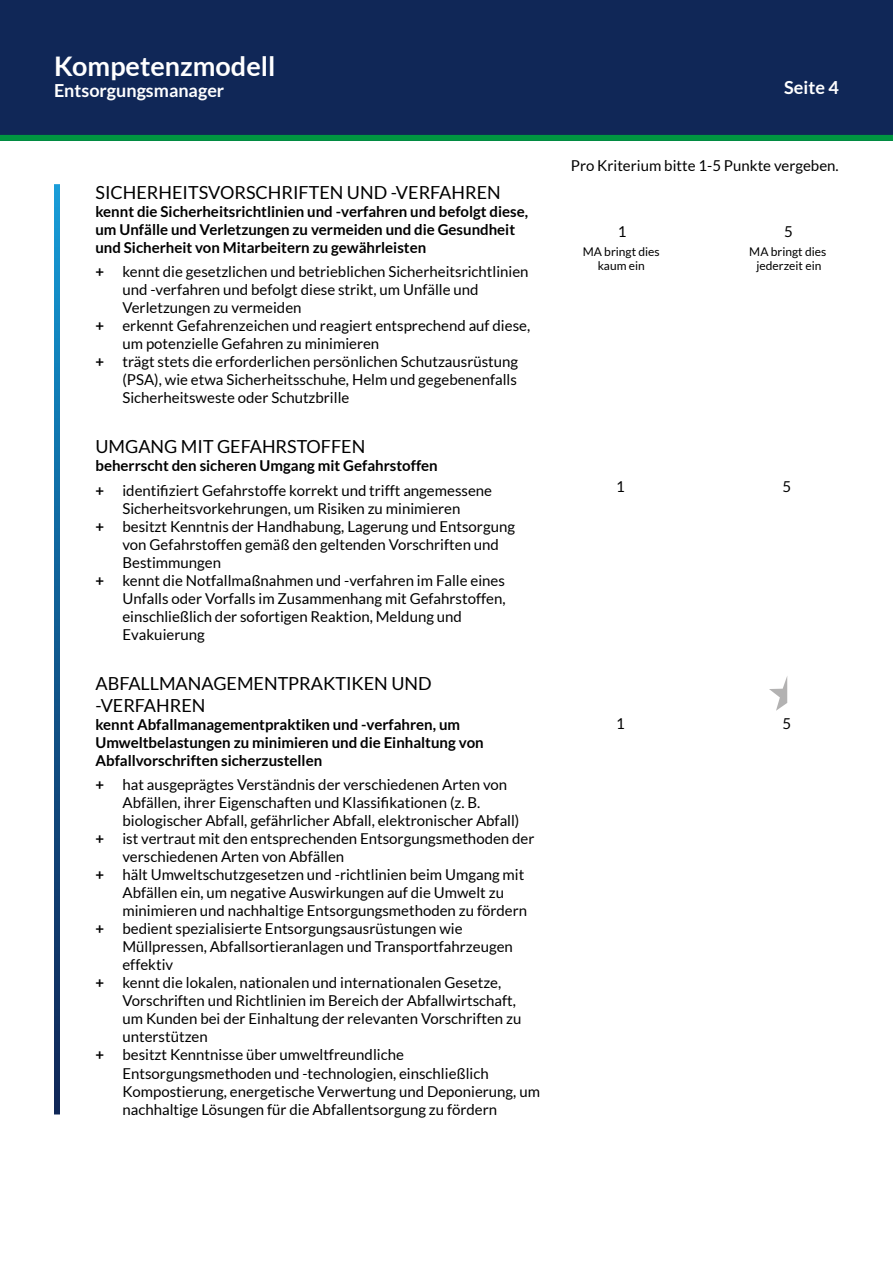
<style>
.page{position:relative;width:893px;height:1263px;background:#fff}
.page>*{position:absolute;margin:0;border:0;box-sizing:border-box;transform-origin:0 0}
.t1{font:700 27px "Lato";color:#fff}
.t2{font:18px/21.6px "Lato";color:#000}
.t3{font:700 18px "Lato";color:#fff}
.t4{font:15px/24.8px "Lato";color:#000}
.t5{font:700 15px/18px "Lato";color:#000}
.t6{font:12px/14.4px "Lato";color:#000;text-align:center}
.s1{font-weight:700}
</style>
<div class="page">
<div style="left:0;top:0;width:893px;height:141px;background:#102757"></div>
<div style="left:0;top:135px;width:893px;height:6px;background:#009641"></div>
<svg style="left:769px;top:677px;width:18px;height:34px"></svg>
<svg style="left:54px;top:184px;width:6px;height:930px"></svg>
<h1 class="t1" style="left:54px;top:50px;width:223px">Kompetenzmodell</h1>
<p class="t3" style="left:54px;top:80px;width:172px">Entsorgungsmanager</p>
<p class="t2" style="left:95px;top:181px;width:407px">SICHERHEITSVORSCHRIFTEN UND -VERFAHREN</p>
<p class="t5" style="left:95px;top:202px;width:434px">kennt die Sicherheitsrichtlinien und -verfahren und befolgt diese, um Unfälle und Verletzungen zu vermeiden und die Gesundheit und Sicherheit von Mitarbeitern zu gewährleisten</p>
<p class="t4" style="left:95px;top:259px;width:435px"><span class="s1">+</span> kennt die gesetzlichen und betrieblichen Sicherheitsrichtlinien</p>
<p class="t4" style="left:122px;top:277px;width:358px">und -verfahren und befolgt diese strikt, um Unfälle und</p>
<p class="t4" style="left:122px;top:295px;width:181px">Verletzungen zu vermeiden</p>
<p class="t4" style="left:95px;top:313px;width:436px"><span class="s1">+</span> erkennt Gefahrenzeichen und reagiert entsprechend auf diese,</p>
<p class="t4" style="left:122px;top:331px;width:258px">um potenzielle Gefahren zu minimieren</p>
<p class="t4" style="left:95px;top:349px;width:424px"><span class="s1">+</span> trägt stets die erforderlichen persönlichen Schutzausrüstung</p>
<p class="t4" style="left:122px;top:367px;width:396px">(PSA), wie etwa Sicherheitsschuhe, Helm und gegebenenfalls</p>
<p class="t4" style="left:122px;top:385px;width:228px">Sicherheitsweste oder Schutzbrille</p>
<p class="t2" style="left:95px;top:436px;width:271px">UMGANG MIT GEFAHRSTOFFEN</p>
<p class="t4" style="left:95px;top:453px;width:398px"><span class="s1">beherrscht den sicheren Umgang mit Gefahrstoffen<br>+</span> identifiziert Gefahrstoffe korrekt und trifft angemessene</p>
<p class="t4" style="left:122px;top:496px;width:339px">Sicherheitsvorkehrungen, um Risiken zu minimieren</p>
<p class="t4" style="left:95px;top:514px;width:421px"><span class="s1">+</span> besitzt Kenntnis der Handhabung, Lagerung und Entsorgung</p>
<p class="t4" style="left:122px;top:532px;width:378px">von Gefahrstoffen gemäß den geltenden Vorschriften und</p>
<p class="t4" style="left:122px;top:550px;width:100px">Bestimmungen</p>
<p class="t4" style="left:95px;top:568px;width:411px"><span class="s1">+</span> kennt die Notfallmaßnahmen und -verfahren im Falle eines</p>
<p class="t4" style="left:122px;top:586px;width:385px">Unfalls oder Vorfalls im Zusammenhang mit Gefahrstoffen,</p>
<p class="t4" style="left:122px;top:604px;width:341px">einschließlich der sofortigen Reaktion, Meldung und</p>
<p class="t4" style="left:122px;top:622px;width:84px">Evakuierung</p>
<p class="t2" style="left:95px;top:673px;width:338px">ABFALLMANAGEMENTPRAKTIKEN UND -VERFAHREN</p>
<p class="t5" style="left:95px;top:715px;width:390px">kennt Abfallmanagementpraktiken und -verfahren, um<br>Umweltbelastungen zu minimieren und die Einhaltung von<br>Abfallvorschriften sicherzustellen</p>
<p class="t4" style="left:95px;top:772px;width:413px"><span class="s1">+</span> hat ausgeprägtes Verständnis der verschiedenen Arten von</p>
<p class="t4" style="left:122px;top:790px;width:359px">Abfällen, ihrer Eigenschaften und Klassifikationen (z. B.</p>
<p class="t4" style="left:122px;top:808px;width:398px">biologischer Abfall, gefährlicher Abfall, elektronischer Abfall)</p>
<p class="t4" style="left:95px;top:826px;width:440px"><span class="s1">+</span> ist vertraut mit den entsprechenden Entsorgungsmethoden der</p>
<p class="t4" style="left:122px;top:844px;width:223px">verschiedenen Arten von Abfällen</p>
<p class="t4" style="left:95px;top:862px;width:430px"><span class="s1">+</span> hält Umweltschutzgesetzen und -richtlinien beim Umgang mit</p>
<p class="t4" style="left:122px;top:880px;width:383px">Abfällen ein, um negative Auswirkungen auf die Umwelt zu</p>
<p class="t4" style="left:122px;top:898px;width:406px">minimieren und nachhaltige Entsorgungsmethoden zu fördern</p>
<p class="t4" style="left:95px;top:916px;width:369px"><span class="s1">+</span> bedient spezialisierte Entsorgungsausrüstungen wie</p>
<p class="t4" style="left:122px;top:934px;width:392px">Müllpressen, Abfallsortieranlagen und Transportfahrzeugen</p>
<p class="t4" style="left:122px;top:952px;width:52px">effektiv</p>
<p class="t4" style="left:95px;top:970px;width:407px"><span class="s1">+</span> kennt die lokalen, nationalen und internationalen Gesetze,</p>
<p class="t4" style="left:122px;top:988px;width:395px">Vorschriften und Richtlinien im Bereich der Abfallwirtschaft,</p>
<p class="t4" style="left:122px;top:1006px;width:400px">um Kunden bei der Einhaltung der relevanten Vorschriften zu</p>
<p class="t4" style="left:122px;top:1024px;width:87px">unterstützen</p>
<p class="t4" style="left:95px;top:1042px;width:310px"><span class="s1">+</span> besitzt Kenntnisse über umweltfreundliche</p>
<p class="t4" style="left:122px;top:1060px;width:368px">Entsorgungsmethoden und -technologien, einschließlich</p>
<p class="t4" style="left:122px;top:1078px;width:419px">Kompostierung, energetische Verwertung und Deponierung, um</p>
<p class="t4" style="left:122px;top:1096px;width:376px">nachhaltige Lösungen für die Abfallentsorgung zu fördern</p>
<p class="t3" style="left:784px;top:77px;width:56px">Seite 4</p>
<p class="t4" style="left:571px;top:153px;width:269px">Pro Kriterium bitte 1-5 Punkte vergeben.</p>
<p class="t4" style="left:618px;top:219px;width:10px">1</p>
<p class="t4" style="left:784px;top:219px;width:10px">5</p>
<p class="t6" style="left:583px;top:244px;width:79px">MA bringt dies kaum ein</p>
<p class="t6" style="left:749px;top:244px;width:79px">MA bringt dies jederzeit ein</p>
<p class="t4" style="left:616px;top:474px;width:10px">1</p>
<p class="t4" style="left:783px;top:474px;width:10px">5</p>
<p class="t4" style="left:616px;top:711px;width:10px">1</p>
<p class="t4" style="left:783px;top:711px;width:10px">5</p>
</div>
